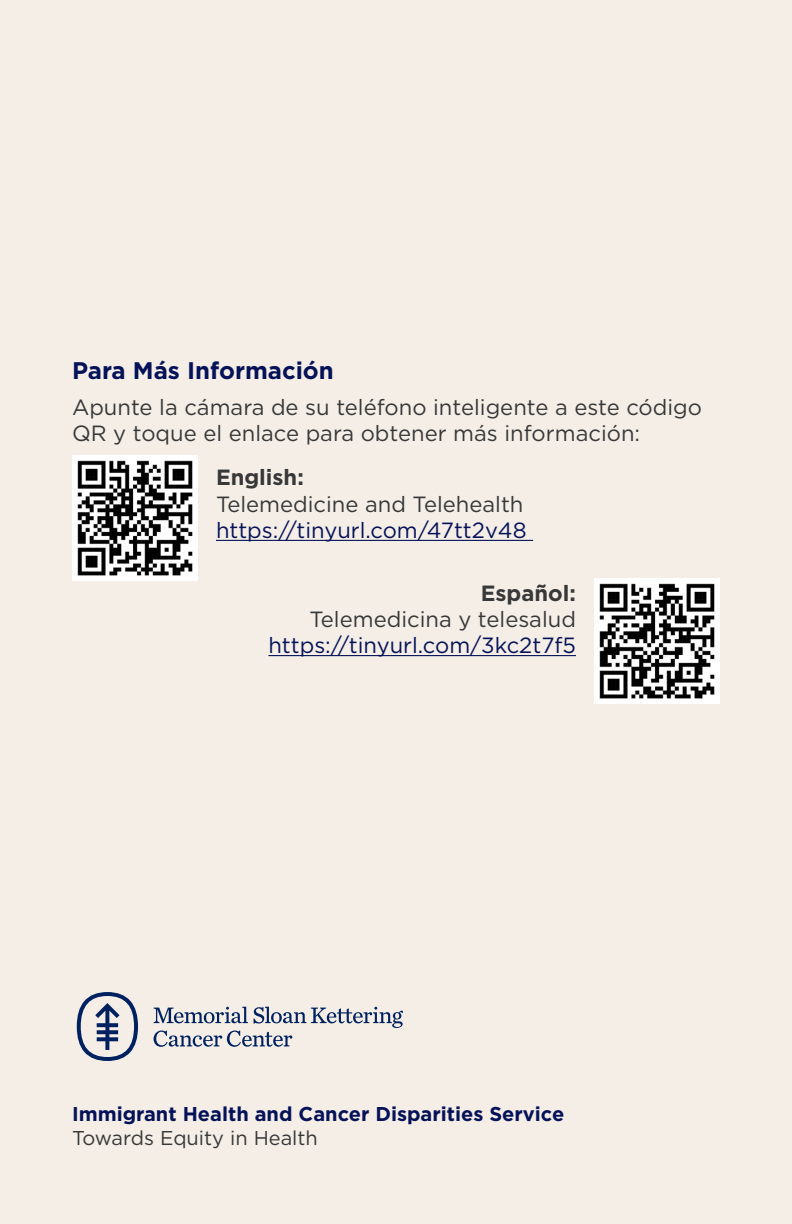
<style>
.page{position:relative;width:792px;height:1224px;background:#f4eee7}
.page>*{position:absolute;margin:0;border:0;box-sizing:border-box;transform-origin:0 0}
.Section{font:700 24px "Gotham";color:#051258}
.Body{font:22px/26.4px "Gotham";color:#051258}
.Body-2{font:22px/26.4px "Gotham";color:#383839}
.t1{font:700 20px/24px "Gotham";color:#051258}
.s1{font-weight:700;color:#383839}
.s2{color:#383839}
.s3{font-weight:400;color:#383839}
</style>
<div class="page">
<hr style="left:216px;top:540px;width:317px;height:1px;background:#051258">
<hr style="left:268px;top:655px;width:308px;height:1px;background:#051258">
<img style="left:72px;top:455px;width:126px;height:126px">
<img style="left:594px;top:578px;width:126px;height:126px">
<svg style="left:154px;top:1007px;width:249px;height:40px"></svg>
<svg style="left:77px;top:992px;width:61px;height:69px"></svg>
<p class="Section" style="left:72px;top:355px;width:263px">Para Más Información</p>
<p class="Body-2" style="left:72px;top:393px;width:632px">Apunte la cámara de su teléfono inteligente a este código<br>QR y toque el enlace para obtener más información:</p>
<p class="Body" style="left:216px;top:464px;width:312px"><span class="s1">English:<br></span><span class="s2">Telemedicine and Telehealth </span>https://tinyurl.com/47tt2v48</p>
<p class="Body" style="left:268px;top:579px;width:309px;text-align:right"><span class="s1">Español:<br></span><span class="s2">Telemedicina y telesalud </span>https://tinyurl.com/3kc2t7f5</p>
<p class="t1" style="left:72px;top:1102px;width:494px">Immigrant Health and Cancer Disparities Service<br><span class="s3">Towards Equity in Health</span></p>
</div>
